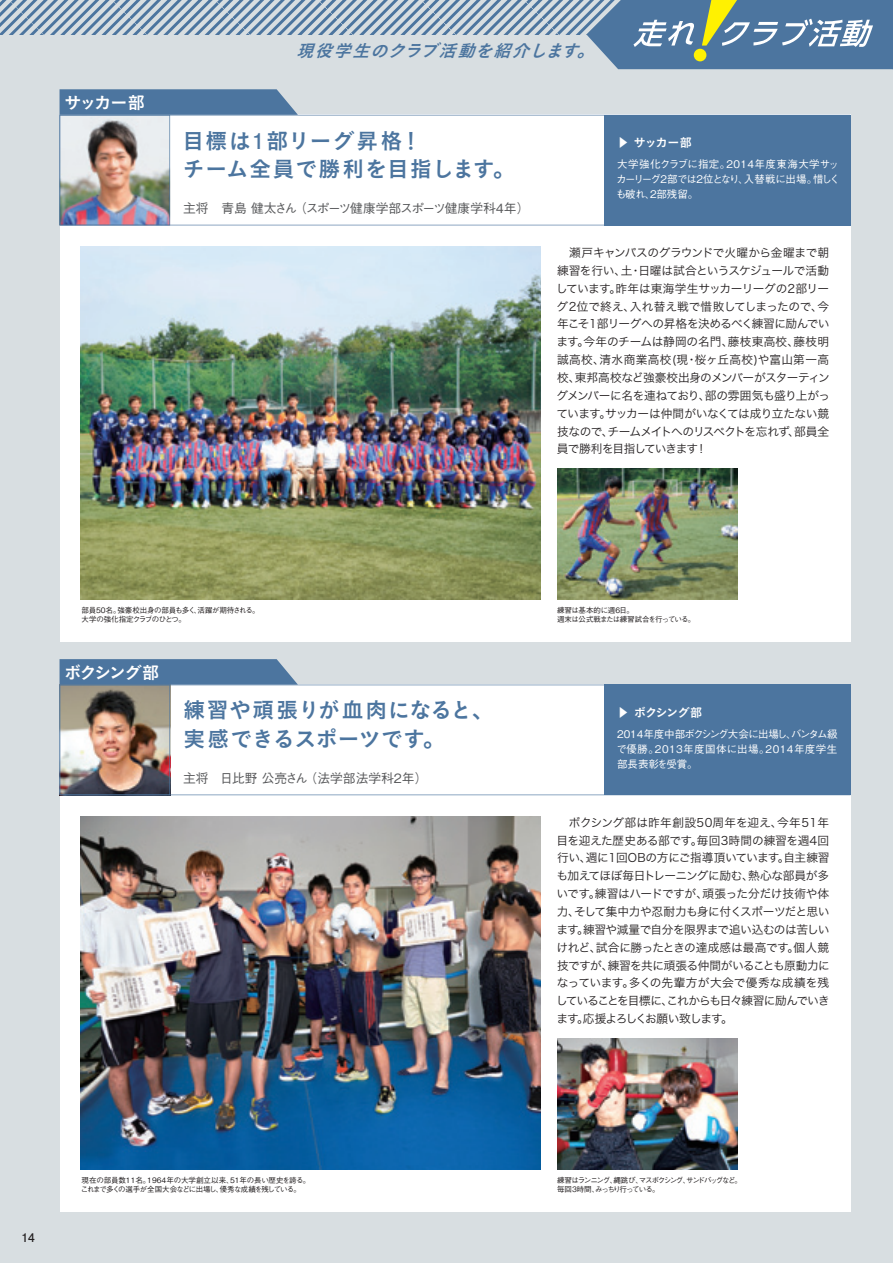
<style>
.page{position:relative;width:893px;height:1263px;background:#d8dee1}
.page>*{position:absolute;margin:0;border:0;box-sizing:border-box;transform-origin:0 0}
.t1{font:21.75px/29px "Koburina Go Std W6";letter-spacing:.04em;color:#4c759f}
.t2{font:21.75px/29px "Koburina Go Std W6";letter-spacing:.01em;color:#4c759f}
.t3{font:italic 16.95px "Koburina Go Std W6";color:#4c759f}
.t4{font:16.95px "Koburina Go Std W6";letter-spacing:-.105em;color:#fff}
.t5{font:500 12.75px "Gothic BBB Pro";letter-spacing:-.04em;color:#57585a}
.t6{font:500 12.75px "Gothic BBB Pro";color:#57585a}
.t7{font:12px "Koburina Go Std W6";letter-spacing:-.08em;color:#fff}
.t8{font:700 12px "Futo Go B101 Pro";color:#231f20}
.t9{font:11.7px/17.9px "Hira Kaku Std N W3";letter-spacing:-.07em;color:#231f20;text-align:justify}
.t10{font:500 10.5px/15.3px "Gothic BBB Pro";letter-spacing:-.01em;color:#fff;text-align:justify}
.t11{font:500 7.5px/9.3px "Gothic BBB Pro";letter-spacing:-.025em;color:#231f20}
.t12{font:500 7.5px/9.3px "Gothic BBB Pro";letter-spacing:-.165em;color:#231f20}
.t13{font:500 7.5px/9.3px "Gothic BBB Pro";letter-spacing:-.03em;color:#231f20}
.t14{font:500 7.5px/9.3px "Gothic BBB Pro";letter-spacing:-.065em;color:#231f20}
.s1{font-family:"Futo Go B101 Pro";font-weight:700}
.s2{font-family:"Gothic BBB Pro";font-weight:500}
</style>
<div class="page">
<div style="left:60px;top:115px;width:790px;height:527px;background:#fff"></div>
<div style="left:60px;top:685px;width:790px;height:527px;background:#fff"></div>
<svg style="left:298px;top:115px;width:306px;height:110px"></svg>
<div style="left:604px;top:115px;width:246px;height:110px;background:#4c759f"></div>
<img style="left:81px;top:247px;width:459px;height:353px">
<img style="left:557px;top:468px;width:181px;height:131px">
<svg style="left:298px;top:685px;width:552px;height:110px"></svg>
<img style="left:557px;top:1038px;width:181px;height:131px">
<svg style="left:0;top:0;width:587px;height:35px"></svg>
<svg style="left:587px;top:0;width:306px;height:69px;background:#6789a4"></svg>
<div style="left:694px;top:49px;width:12px;height:12px;background:#fff101;border-radius:50%"></div>
<img style="left:60px;top:89px;width:238px;height:136px">
<svg style="left:60px;top:659px;width:238px;height:136px"></svg>
<img style="left:81px;top:816px;width:459px;height:353px">
<h2 class="t4" style="left:64px;top:89px;width:82px">サッカー部</h2>
<h2 class="t3" style="left:296px;top:38px;width:308px">現役学生のクラブ活動を紹介します。</h2>
<h1 class="t1" style="left:183px;top:126px;width:334px">目標は<span class="s1">1</span>部リーグ昇格！<br>チーム全員で勝利を目指します。</h1>
<p class="t7" style="left:617px;top:133px;width:76px"><span class="s2">▶</span> サッカー部</p>
<p class="t5" style="left:183px;top:198px;width:348px">主将　青島 健太さん （スポーツ健康学部スポーツ健康学科4年）</p>
<p class="t10" style="left:616px;top:155px;width:226px">大学強化クラブに指定。2014年度東海大学サッカーリーグ2部では2位となり、入替戦に出場。惜しくも破れ、2部残留。</p>
<p class="t9" style="left:556px;top:243px;width:276px">　瀬戸キャンパスのグラウンドで火曜から金曜まで朝練習を行い、土・日曜は試合というスケジュールで活動しています。昨年は東海学生サッカーリーグの2部リーグ2位で終え、入れ替え戦で惜敗してしまったので、今年こそ1部リーグへの昇格を決めるべく練習に励んでいます。今年のチームは静岡の名門、藤枝東高校、藤枝明誠高校、清水商業高校(現・桜ヶ丘高校)や富山第一高校、東邦高校など強豪校出身のメンバーがスターティングメンバーに名を連ねており、部の雰囲気も盛り上がっています。サッカーは仲間がいなくては成り立たない競技なので、チームメイトへのリスペクトを忘れず、部員全員で勝利を目指していきます！</p>
<p class="t13" style="left:82px;top:604px;width:180px">部員50名。強豪校出身の部員も多く、活躍が期待される。大学の強化指定クラブのひとつ。</p>
<p class="t14" style="left:557px;top:604px;width:140px">練習は基本的に週6日。<br>週末は公式戦または練習試合を行っている。</p>
<h2 class="t4" style="left:65px;top:659px;width:96px">ボクシング部</h2>
<h1 class="t2" style="left:184px;top:696px;width:312px">練習や頑張りが血肉になると、実感できるスポーツです。</h1>
<p class="t6" style="left:183px;top:768px;width:246px">主将　日比野 公亮さん （法学部法学科2年）</p>
<p class="t7" style="left:617px;top:703px;width:87px"><span class="s2">▶</span> ボクシング部</p>
<p class="t10" style="left:616px;top:725px;width:223px">2014年度中部ボクシング大会に出場し、バンタム級で優勝。2013年度国体に出場。2014年度学生部長表彰を受賞。</p>
<p class="t9" style="left:556px;top:813px;width:275px">　ボクシング部は昨年創設50周年を迎え、今年51年目を迎えた歴史ある部です。毎回3時間の練習を週4回行い、週に1回OBの方にご指導頂いています。自主練習も加えてほぼ毎日トレーニングに励む、熱心な部員が多いです。練習はハードですが、頑張った分だけ技術や体力、そして集中力や忍耐力も身に付くスポーツだと思います。練習や減量で自分を限界まで追い込むのは苦しいけれど、試合に勝ったときの達成感は最高です。個人競技ですが、練習を共に頑張る仲間がいることも原動力になっています。多くの先輩方が大会で優秀な成績を残していることを目標に、これからも日々練習に励んでいきます。応援よろしくお願い致します。</p>
<p class="t8" style="left:21px;top:1228px;width:15px">14</p>
<p class="t11" style="left:81px;top:1174px;width:231px">現在の部員数11名。1964年の大学創立以来、51年の長い歴史を誇る。これまで多くの選手が全国大会などに出場し、優秀な成績を残している。</p>
<p class="t12" style="left:557px;top:1174px;width:186px">練習はランニング、縄跳び、マスボクシング、サンドバッグなど。毎回３時間、みっちり行っている。</p>
</div>
